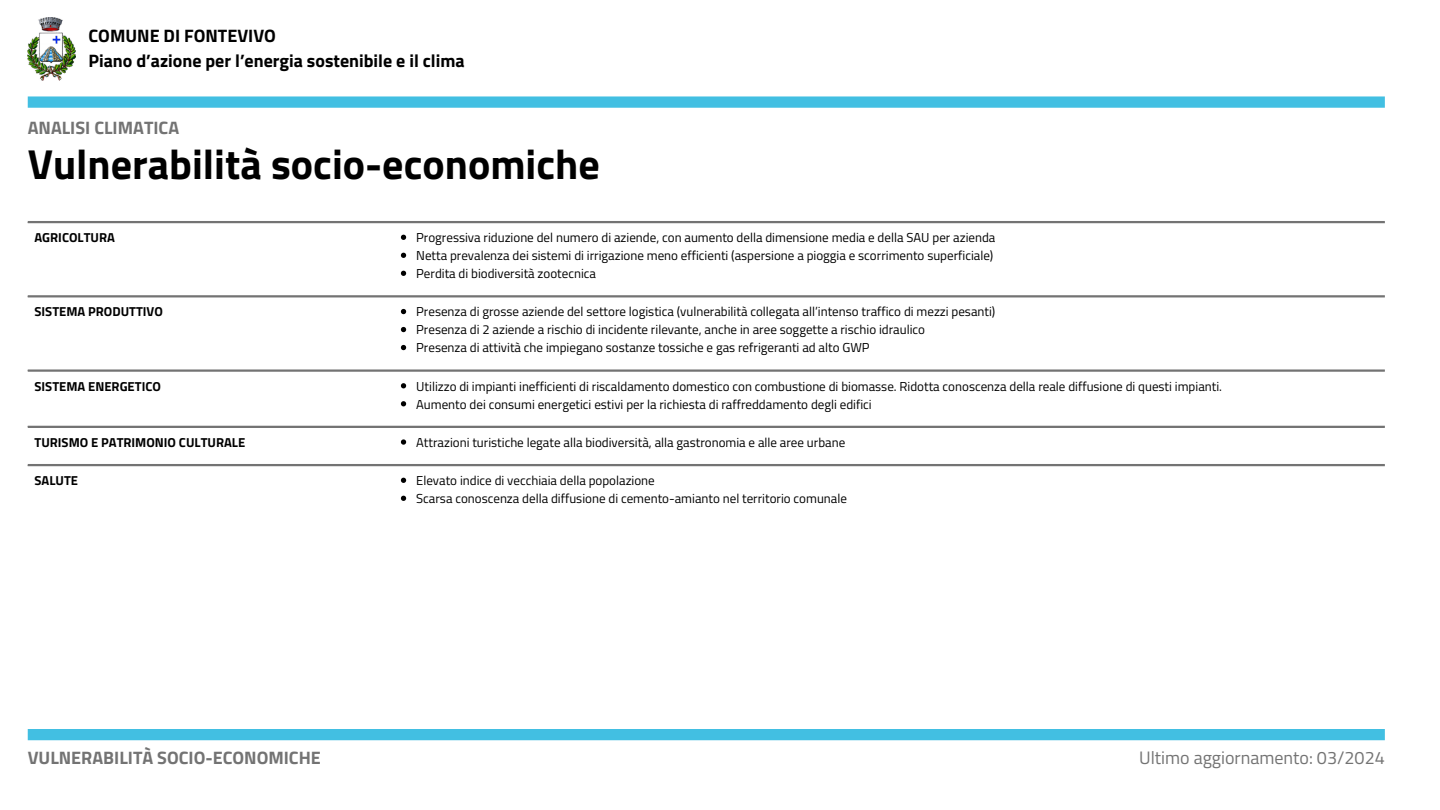
<style>
.page{position:relative;width:1440px;height:810px;background:#fff}
.page>*{position:absolute;margin:0;border:0;box-sizing:border-box;transform-origin:0 0}
.t1{font:700 42px "Titillium Web";color:#000}
.t2{font:700 18px/24.8px "Titillium Web";color:#000}
.t3{font:700 18px "Titillium Web";color:#737373}
.t4{font:18px "Titillium Web";color:#737373}
.t5{font:13px "Titillium Web";color:#000}
.t6{font:700 13px "Titillium Web";color:#000}
</style>
<div class="page">
<div style="left:28px;top:96px;width:1357px;height:12px;background:#42bfe2"></div>
<div style="left:28px;top:729px;width:1357px;height:11px;background:#42bfe2"></div>
<img style="left:28px;top:17px;width:48px;height:63px">
<svg style="left:401px;top:235px;width:5px;height:5px"></svg>
<svg style="left:401px;top:253px;width:5px;height:5px"></svg>
<svg style="left:401px;top:271px;width:5px;height:5px"></svg>
<svg style="left:401px;top:309px;width:5px;height:5px"></svg>
<svg style="left:401px;top:327px;width:5px;height:5px"></svg>
<svg style="left:401px;top:345px;width:5px;height:5px"></svg>
<svg style="left:401px;top:383px;width:5px;height:5px"></svg>
<svg style="left:401px;top:401px;width:5px;height:5px"></svg>
<svg style="left:401px;top:439px;width:5px;height:6px"></svg>
<svg style="left:401px;top:478px;width:5px;height:5px"></svg>
<svg style="left:401px;top:496px;width:5px;height:5px"></svg>
<hr style="left:28px;top:221px;width:1357px;height:2px;background:#737373">
<hr style="left:28px;top:295px;width:1357px;height:2px;background:#737373">
<hr style="left:28px;top:369px;width:1357px;height:3px;background:#737373">
<hr style="left:28px;top:426px;width:1357px;height:2px;background:#737373">
<hr style="left:28px;top:464px;width:1357px;height:2px;background:#737373">
<p class="t2" style="left:89px;top:23px;width:378px">COMUNE DI FONTEVIVO<br>Piano d’azione per l’energia sostenibile e il clima</p>
<p class="t3" style="left:28px;top:114px;width:153px">ANALISI CLIMATICA</p>
<p class="t1" style="left:28px;top:132px;width:574px">Vulnerabilità socio-economiche</p>
<p class="t6" style="left:35px;top:227px;width:82px">AGRICOLTURA</p>
<h3 class="t5" style="left:416px;top:227px;width:581px">Progressiva riduzione del numero di aziende, con aumento della dimensione media e della SAU per azienda</h3>
<p class="t5" style="left:416px;top:245px;width:579px">Netta prevalenza dei sistemi di irrigazione meno efficienti (aspersione a pioggia e scorrimento superficiale)</p>
<h2 class="t5" style="left:416px;top:263px;width:181px">Perdita di biodiversità zootecnica</h2>
<h1 class="t6" style="left:35px;top:302px;width:130px">SISTEMA PRODUTTIVO</h1>
<p class="t5" style="left:416px;top:302px;width:581px">Presenza di grosse aziende del settore logistica (vulnerabilità collegata all’intenso traffico di mezzi pesanti)</p>
<p class="t5" style="left:416px;top:320px;width:510px">Presenza di 2 aziende a rischio di incidente rilevante, anche in aree soggette a rischio idraulico</p>
<p class="t5" style="left:416px;top:338px;width:455px">Presenza di attività che impiegano sostanze tossiche e gas refrigeranti ad alto GWP</p>
<p class="t6" style="left:35px;top:376px;width:128px">SISTEMA ENERGETICO</p>
<p class="t5" style="left:416px;top:376px;width:807px">Utilizzo di impianti inefficienti di riscaldamento domestico con combustione di biomasse. Ridotta conoscenza della reale diffusione di questi impianti.</p>
<p class="t5" style="left:416px;top:394px;width:457px">Aumento dei consumi energetici estivi per la richiesta di raffreddamento degli edifici</p>
<p class="t6" style="left:35px;top:432px;width:212px">TURISMO E PATRIMONIO CULTURALE</p>
<p class="t5" style="left:416px;top:432px;width:431px">Attrazioni turistiche legate alla biodiversità, alla gastronomia e alle aree urbane</p>
<p class="t6" style="left:35px;top:470px;width:45px">SALUTE</p>
<p class="t5" style="left:416px;top:470px;width:240px">Elevato indice di vecchiaia della popolazione</p>
<p class="t5" style="left:416px;top:488px;width:432px">Scarsa conoscenza della diffusione di cemento-amianto nel territorio comunale</p>
<p class="t3" style="left:28px;top:744px;width:295px">VULNERABILITÀ SOCIO-ECONOMICHE</p>
<p class="t4" style="left:1139px;top:744px;width:247px">Ultimo aggiornamento: 03/2024</p>
</div>
